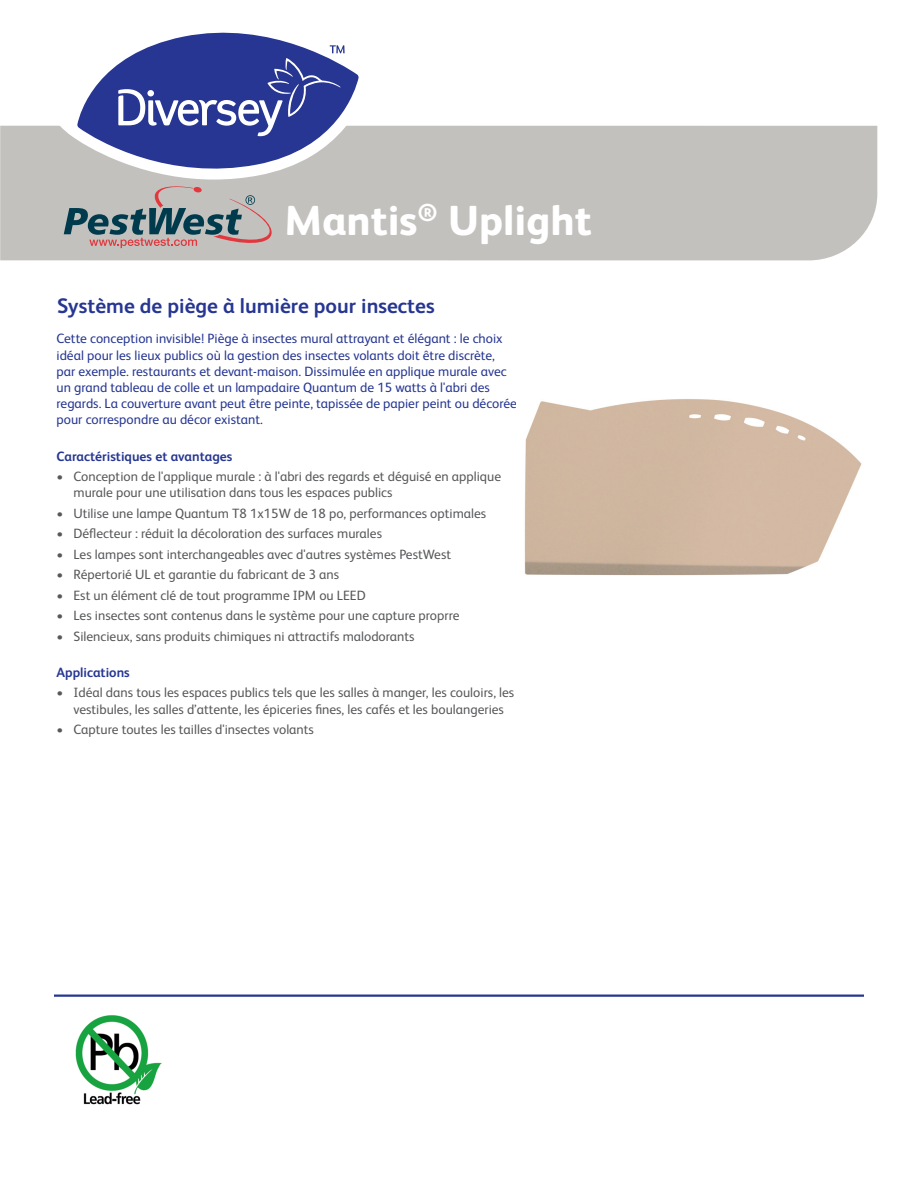
<style>
.page{position:relative;width:918px;height:1188px;background:#fff}
.page>*{position:absolute;margin:0;border:0;box-sizing:border-box;transform-origin:0 0}
.Fancy_Name_page_1{font:800 42px "FS Albert Pro";color:#fff}
.Product_Descriptor_p{font:700 21px "FS Albert Pro";color:#263692}
.t1{font:13.5px/16.2px "FS Albert Pro";color:#57585a}
.Intro_sentence_page{font:13.5px/16.2px "FS Albert Pro";color:#263692}
.Section_headings{font:700 13.5px "FS Albert Pro";color:#263692}
</style>
<div class="page">
<div style="left:0;top:126px;width:877px;height:134px;background:#c3c1be"></div>
<hr style="left:54px;top:995px;width:810px;height:2px;background:#263692">
<img style="left:524px;top:399px;width:338px;height:177px">
<svg style="left:64px;top:185px;width:210px;height:63px;background:#a1a1a2"></svg>
<img style="left:75px;top:1015px;width:87px;height:90px">
<svg style="left:57px;top:125px;width:317px;height:55px;background:#c7c6c3"></svg>
<svg style="left:77px;top:32px;width:282px;height:149px"></svg>
<svg style="left:118px;top:45px;width:227px;height:91px;background:#4b59a4"></svg>
<p class="Fancy_Name_page_1" style="left:285px;top:187px;width:309px">Mantis<sup>®</sup> Uplight</p>
<p class="Product_Descriptor_p" style="left:57px;top:291px;width:379px">Système de piège à lumière pour insectes</p>
<p class="Intro_sentence_page" style="left:57px;top:330px;width:462px">Cette conception invisible! Piège à insectes mural attrayant et élégant : le choix idéal pour les lieux publics où la gestion des insectes volants doit être discrète, par exemple. restaurants et devant-maison. Dissimulée en applique murale avec un grand tableau de colle et un lampadaire Quantum de 15 watts à l'abri des regards. La couverture avant peut être peinte, tapissée de papier peint ou décorée pour correspondre au décor existant.</p>
<p class="Section_headings" style="left:57px;top:447px;width:177px">Caractéristiques et avantages</p>
<p class="t1" style="left:74px;top:467px;width:429px;text-indent:-17px">• Conception de l'applique murale : à l'abri des regards et déguisé en applique murale pour une utilisation dans tous les espaces publics</p>
<p class="t1" style="left:57px;top:504px;width:431px">• Utilise une lampe Quantum T8 1x15W de 18 po, performances optimales</p>
<p class="t1" style="left:57px;top:525px;width:327px">• Déflecteur : réduit la décoloration des surfaces murales</p>
<p class="t1" style="left:57px;top:545px;width:396px">• Les lampes sont interchangeables avec d'autres systèmes PestWest</p>
<p class="t1" style="left:57px;top:565px;width:284px">• Répertorié UL et garantie du fabricant de 3 ans</p>
<p class="t1" style="left:57px;top:586px;width:311px">• Est un élément clé de tout programme IPM ou LEED</p>
<p class="t1" style="left:57px;top:606px;width:405px">• Les insectes sont contenus dans le système pour une capture proprre</p>
<p class="t1" style="left:57px;top:627px;width:360px">• Silencieux, sans produits chimiques ni attractifs malodorants</p>
<p class="Section_headings" style="left:57px;top:663px;width:75px">Applications</p>
<p class="t1" style="left:57px;top:684px;width:459px;text-align:center">• Idéal dans tous les espaces publics tels que les salles à manger, les couloirs, les vestibules, les salles d’attente, les épiceries fines, les cafés et les boulangeries</p>
<p class="t1" style="left:57px;top:720px;width:259px">• Capture toutes les tailles d'insectes volants</p>
</div>
